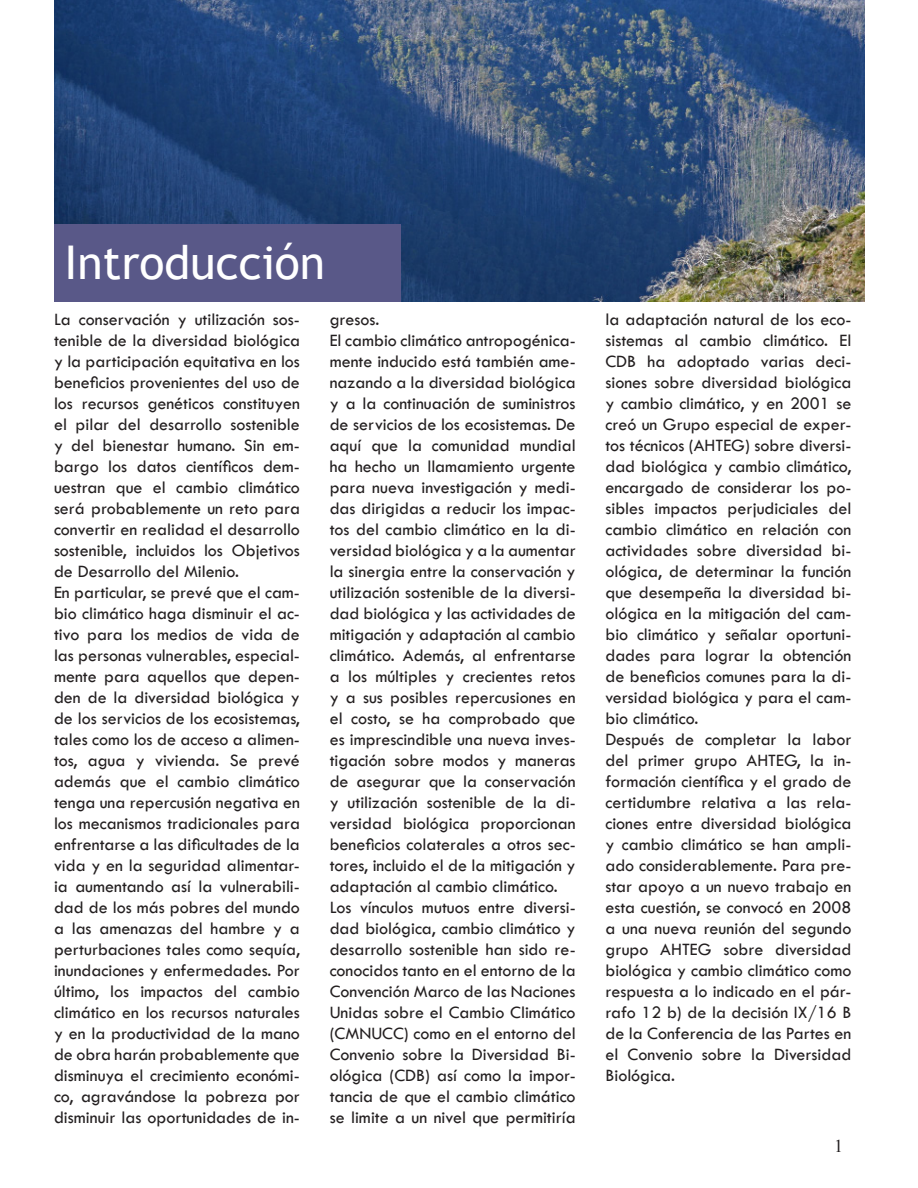
<style>
.page{position:relative;width:918px;height:1188px;background:#fff}
.page>*{position:absolute;margin:0;border:0;box-sizing:border-box;transform-origin:0 0}
.t1{font:46.5px "Trebuchet MS";color:#fff}
.t2{font:18px/21px "Tw Cen";color:#231f20;text-align:justify}
.t3{font:18px "Times New Roman";color:#231f20}
</style>
<div class="page">
<img style="left:54px;top:0;width:810px;height:302px">
<div style="left:54px;top:224px;width:346px;height:78px;background:#595888"></div>
<p class="t1" style="left:65px;top:235px;width:262px">Introducción</p>
<p class="t2" style="left:54px;top:309px;width:247px">La conservación y utilización sos&shy;tenible de la diversidad biológica y la participación equitativa en los beneficios provenientes del uso de los recursos genéticos constituyen el pilar del desarrollo sostenible y del bienestar humano. Sin em&shy;bargo los datos científicos dem&shy;uestran que el cambio climático será probablemente un reto para convertir en realidad el desarrollo sostenible, incluidos los Objetivos de Desarrollo del Milenio.</p>
<p class="t2" style="left:54px;top:582px;width:247px">En particular, se prevé que el cam&shy;bio climático haga disminuir el ac&shy;tivo para los medios de vida de las personas vulnerables, especial&shy;mente para aquellos que depen&shy;den de la diversidad biológica y de los servicios de los ecosistemas, tales como los de acceso a alimen&shy;tos, agua y vivienda. Se prevé además que el cambio climático tenga una repercusión negativa en los mecanismos tradicionales para enfrentarse a las dificultades de la vida y en la seguridad alimentar&shy;ia aumentando así la vulnerabili&shy;dad de los más pobres del mundo a las amenazas del hambre y a perturbaciones tales como sequía, inundaciones y enfermedades. Por último, los impactos del cambio climático en los recursos naturales y en la productividad de la mano de obra harán probablemente que disminuya el crecimiento económi&shy;co, agravándose la pobreza por disminuir las oportunidades de in-</p>
<p class="t2" style="left:330px;top:309px;width:51px">gresos.</p>
<p class="t2" style="left:330px;top:330px;width:247px">El cambio climático antropogénica&shy;mente inducido está también ame&shy;nazando a la diversidad biológica y a la continuación de suministros de servicios de los ecosistemas. De aquí que la comunidad mundial ha hecho un llamamiento urgente para nueva investigación y medi&shy;das dirigidas a reducir los impac&shy;tos del cambio climático en la di&shy;versidad biológica y a la aumentar la sinergia entre la conservación y utilización sostenible de la diversi&shy;dad biológica y las actividades de mitigación y adaptación al cambio climático. Además, al enfrentarse a los múltiples y crecientes retos y a sus posibles repercusiones en el costo, se ha comprobado que es imprescindible una nueva inves&shy;tigación sobre modos y maneras de asegurar que la conservación y utilización sostenible de la di&shy;versidad biológica proporcionan beneficios colaterales a otros sec&shy;tores, incluido el de la mitigación y adaptación al cambio climático.</p>
<p class="t2" style="left:330px;top:897px;width:247px">Los vínculos mutuos entre diversi&shy;dad biológica, cambio climático y desarrollo sostenible han sido re&shy;conocidos tanto en el entorno de la Convención Marco de las Naciones Unidas sobre el Cambio Climático (CMNUCC) como en el entorno del Convenio sobre la Diversidad Bi&shy;ológica (CDB) así como la impor&shy;tancia de que el cambio climático se limite a un nivel que permitiría</p>
<p class="t2" style="left:605px;top:309px;width:247px">la adaptación natural de los eco&shy;sistemas al cambio climático. El CDB ha adoptado varias deci&shy;siones sobre diversidad biológica y cambio climático, y en 2001 se creó un Grupo especial de exper&shy;tos técnicos (AHTEG) sobre diversi&shy;dad biológica y cambio climático, encargado de considerar los po&shy;sibles impactos perjudiciales del cambio climático en relación con actividades sobre diversidad bi&shy;ológica, de determinar la función que desempeña la diversidad bi&shy;ológica en la mitigación del cam&shy;bio climático y señalar oportuni&shy;dades para lograr la obtención de beneficios comunes para la di&shy;versidad biológica y para el cam&shy;bio climático.</p>
<p class="t2" style="left:605px;top:729px;width:247px">Después de completar la labor del primer grupo AHTEG, la in&shy;formación científica y el grado de certidumbre relativa a las rela&shy;ciones entre diversidad biológica y cambio climático se han ampli&shy;ado considerablemente. Para pre&shy;star apoyo a un nuevo trabajo en esta cuestión, se convocó en 2008 a una nueva reunión del segundo grupo AHTEG sobre diversidad biológica y cambio climático como respuesta a lo indicado en el pár&shy;rafo 12 b) de la decisión IX/16 B de la Conferencia de las Partes en el Convenio sobre la Diversidad Biológica.</p>
<p class="t3" style="left:834px;top:1134px;width:10px">1</p>
</div>
